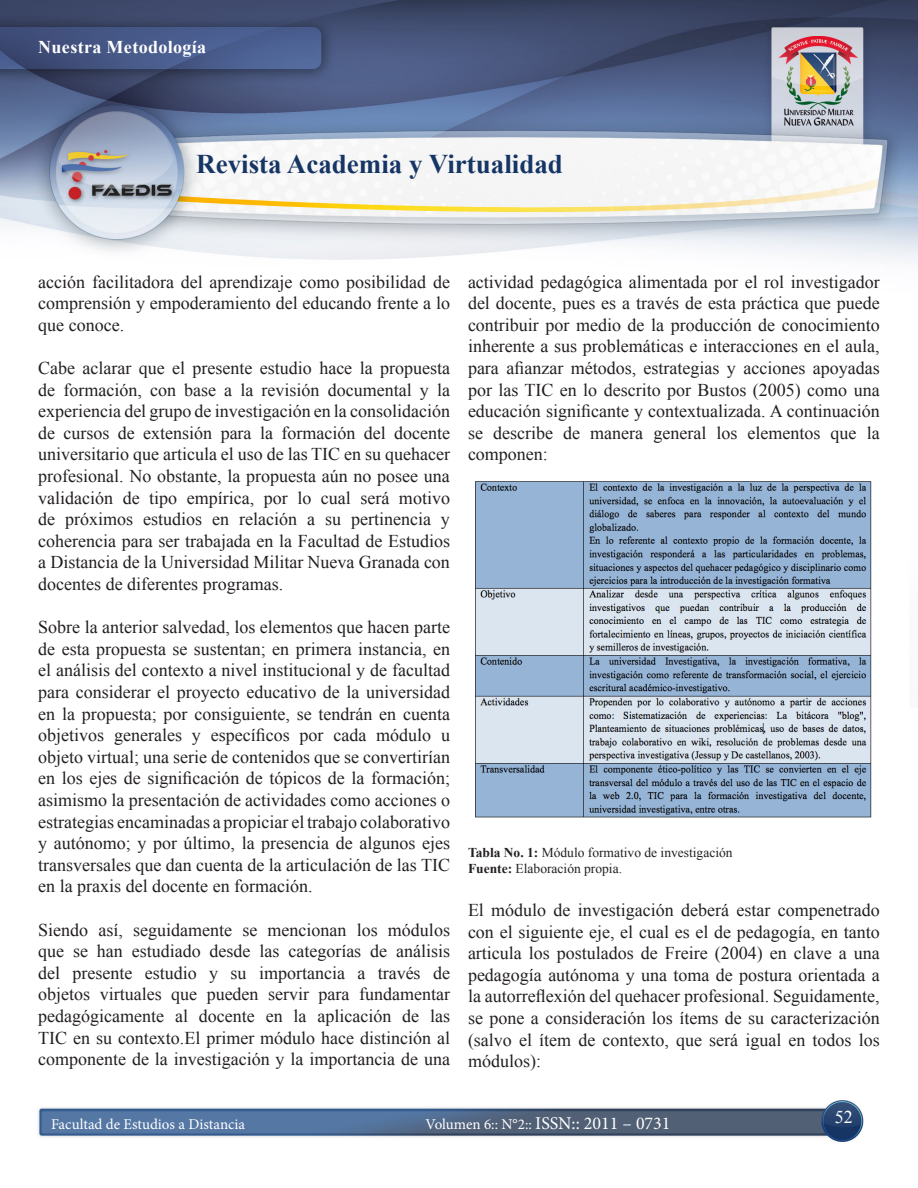
<style>
.page{position:relative;width:918px;height:1188px;background:#fff}
.page>*{position:absolute;margin:0;border:0;box-sizing:border-box;transform-origin:0 0}
.t1{font:700 27px "Times New Roman";color:#163564}
.Contenidos_Españo{font:18px/21.6px "Times New Roman";color:#231f20;text-align:justify}
.t2{font:700 18px "Times New Roman";letter-spacing:.02em;color:#fff}
.t3{font:18px "Times New Roman";color:#fff}
.t4{font:15px "Minion Pro";color:#fff}
.Pie_de_pag_docum{font:13.5px "Times New Roman";color:#231f20}
.s1{font-weight:700}
.s2{font-size:18px}
</style>
<div class="page">
<img style="left:0;top:0;width:918px;height:1142px">
<img style="left:468px;top:474px;width:412px;height:351px">
<p class="t2" style="left:38px;top:34px;width:169px">Nuestra Metodología</p>
<h1 class="t1" style="left:196px;top:146px;width:368px">Revista Academia y Virtualidad</h1>
<p class="Contenidos_Españo" style="left:38px;top:270px;width:413px">acción facilitadora del aprendizaje como posibilidad de comprensión y empoderamiento del educando frente a lo que conoce.</p>
<p class="Contenidos_Españo" style="left:38px;top:357px;width:413px">Cabe aclarar que el presente estudio hace la propuesta de formación, con base a la revisión documental y la experiencia del grupo de investigación en la consolidación de cursos de extensión para la formación del docente universitario que articula el uso de las TIC en su quehacer profesional. No obstante, la propuesta aún no posee una validación de tipo empírica, por lo cual será motivo de próximos estudios en relación a su pertinencia y coherencia para ser trabajada en la Facultad de Estudios a Distancia de la Universidad Militar Nueva Granada con docentes de diferentes programas.</p>
<p class="Contenidos_Españo" style="left:38px;top:616px;width:413px">Sobre la anterior salvedad, los elementos que hacen parte de esta propuesta se sustentan; en primera instancia, en el análisis del contexto a nivel institucional y de facultad para considerar el proyecto educativo de la universidad en la propuesta; por consiguiente, se tendrán en cuenta objetivos generales y específicos por cada módulo u objeto virtual; una serie de contenidos que se convertirían en los ejes de significación de tópicos de la formación; asimismo la presentación de actividades como acciones o estrategias encaminadas a propiciar el trabajo colaborativo y autónomo; y por último, la presencia de algunos ejes transversales que dan cuenta de la articulación de las TIC en la praxis del docente en formación.</p>
<p class="Contenidos_Españo" style="left:38px;top:918px;width:413px">Siendo así, seguidamente se mencionan los módulos que se han estudiado desde las categorías de análisis del presente estudio y su importancia a través de objetos virtuales que pueden servir para fundamentar pedagógicamente al docente en la aplicación de las TIC en su contexto.El primer módulo hace distinción al componente de la investigación y la importancia de una</p>
<p class="Contenidos_Españo" style="left:468px;top:270px;width:413px">actividad pedagógica alimentada por el rol investigador del docente, pues es a través de esta práctica que puede contribuir por medio de la producción de conocimiento inherente a sus problemáticas e interacciones en el aula, para afianzar métodos, estrategias y acciones apoyadas por las TIC en lo descrito por Bustos (2005) como una educación significante y contextualizada. A continuación se describe de manera general los elementos que la componen:</p>
<p class="Pie_de_pag_docum" style="left:468px;top:843px;width:266px"><span class="s1">Tabla No. 1:</span> Módulo formativo de investigación</p>
<p class="Pie_de_pag_docum" style="left:468px;top:859px;width:156px"><span class="s1">Fuente:</span> Elaboración propia.</p>
<p class="Contenidos_Españo" style="left:468px;top:899px;width:413px">El módulo de investigación deberá estar compenetrado con el siguiente eje, el cual es el de pedagogía, en tanto articula los postulados de Freire (2004) en clave a una pedagogía autónoma y una toma de postura orientada a la autorreflexión del quehacer profesional. Seguidamente, se pone a consideración los ítems de su caracterización (salvo el ítem de contexto, que será igual en todos los módulos):</p>
<p class="t4" style="left:51px;top:1114px;width:196px">Facultad de Estudios a Distancia</p>
<p class="t4" style="left:426px;top:1114px;width:246px">Volumen 6:: N°2:: <span class="s2">ISSN:: 2011 – 0731</span></p>
<p class="t3" style="left:835px;top:1105px;width:19px">52</p>
</div>
